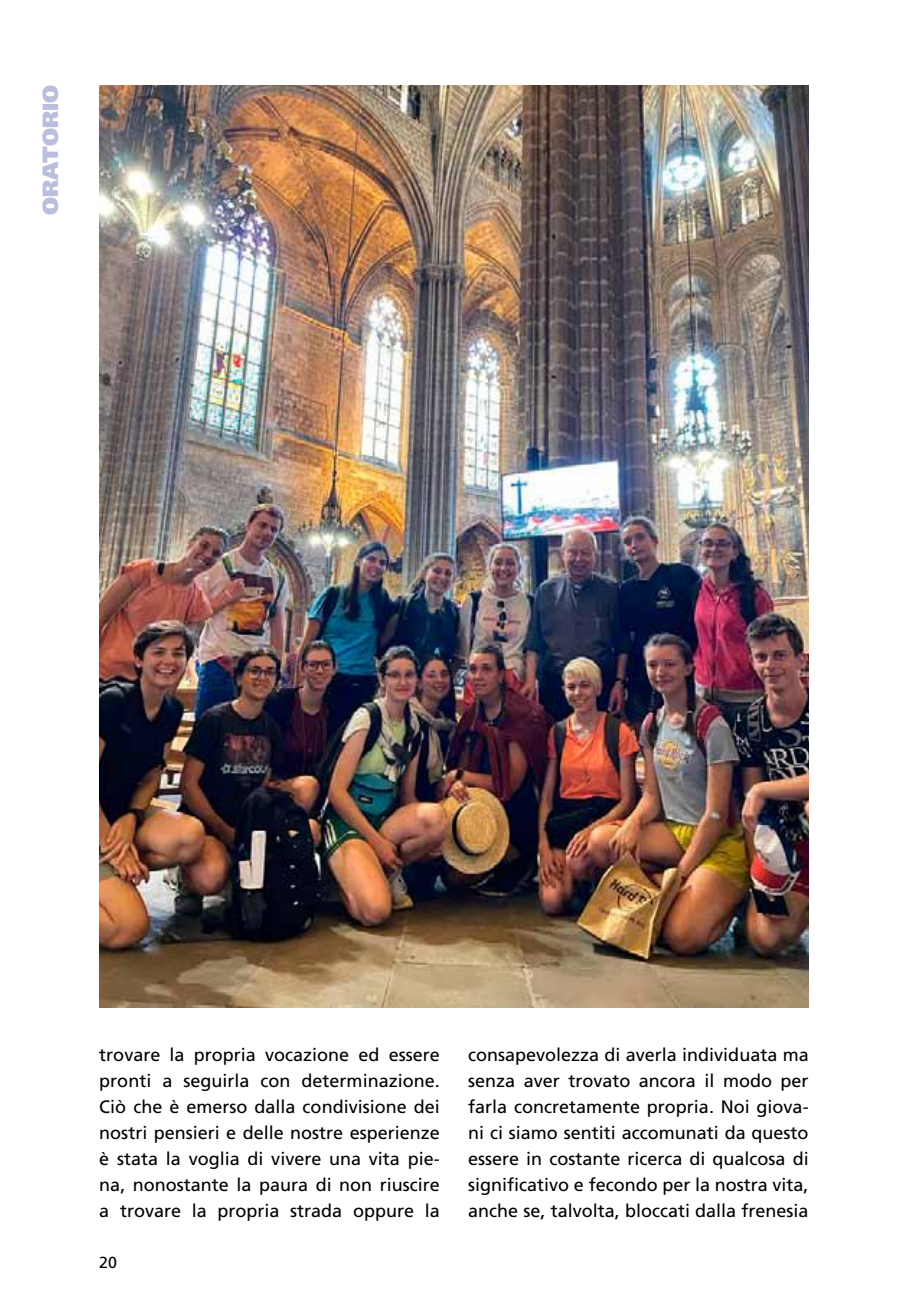
<style>
.page{position:relative;width:908px;height:1304px;background:#fff}
.page>*{position:absolute;margin:0;border:0;box-sizing:border-box;transform-origin:0 0}
.t1{font:900 22px "Frutiger";color:#bbbedc}
.t2{font:18px/26px "Frutiger";color:#000;text-align:justify}
.t3{font:16px "Frutiger";color:#000}
</style>
<div class="page">
<img style="left:99px;top:85px;width:709px;height:922px">
<p class="t1" style="left:37px;top:215px;width:131px;rotate:-90deg">oratorio</p>
<p class="t2" style="left:99px;top:1042px;width:342px">trovare la propria vocazione ed essere pronti a seguirla con determinazione.<br>Ciò che è emerso dalla condivisione dei nostri pensieri e delle nostre esperienze è stata la voglia di vivere una vita pie&shy;na, nonostante la paura di non riuscire a trovare la propria strada oppure la</p>
<p class="t2" style="left:468px;top:1041px;width:342px">consapevolezza di averla individuata ma senza aver trovato ancora il modo per farla concretamente propria. Noi giova&shy;ni ci siamo sentiti accomunati da questo essere in costante ricerca di qualcosa di significativo e fecondo per la nostra vita, anche se, talvolta, bloccati dalla frenesia</p>
<p class="t3" style="left:99px;top:1253px;width:19px">20</p>
</div>
